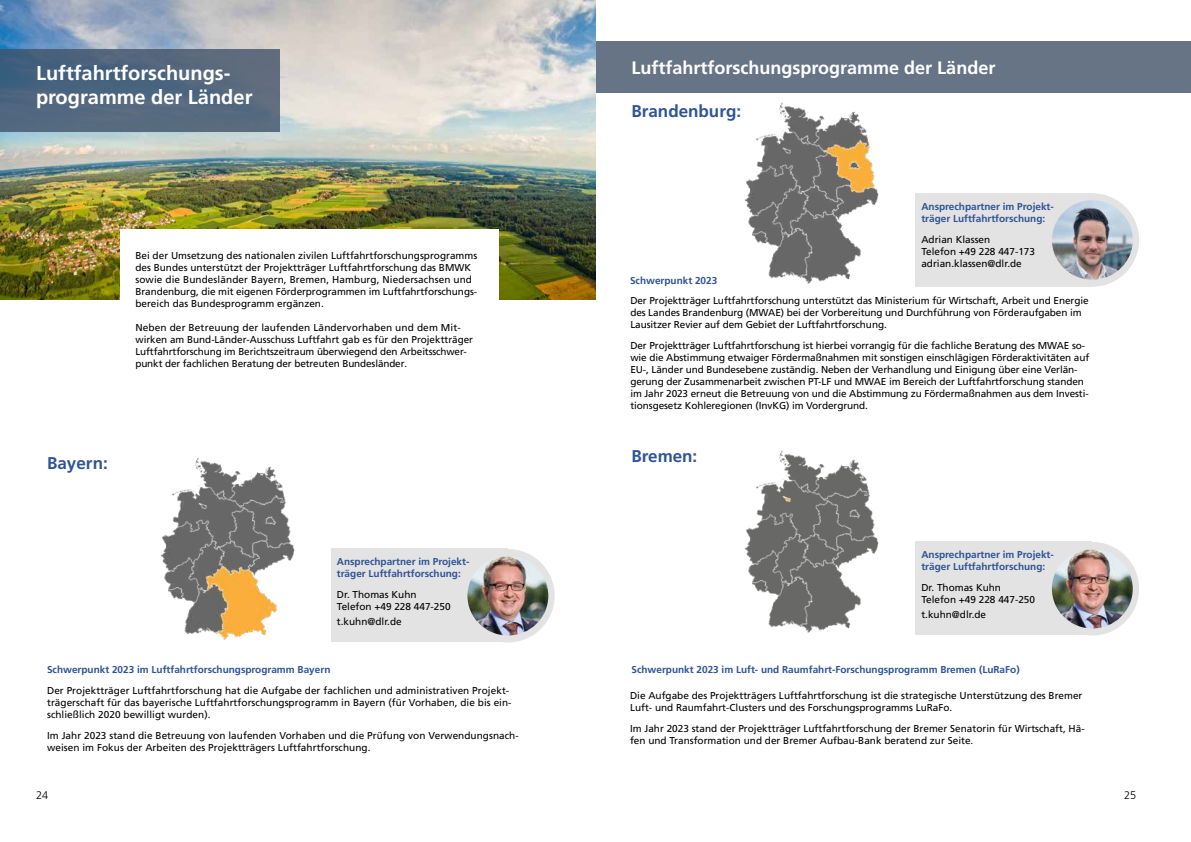
<style>
.page{position:relative;width:1191px;height:842px;background:#fff}
.page>*{position:absolute;margin:0;border:0;box-sizing:border-box;transform-origin:0 0}
.t1{font:700 20px/24px "Frutiger";color:#fff}
.t2{font:700 18px "Frutiger";color:#fff}
.t3{font:700 17px "Frutiger";color:#2f5496}
.t4{font:300 11px "Frutiger";color:#000}
.t5{font:10px/12px "Frutiger";color:#000}
.t6{font:700 10px/12px "Frutiger";color:#2f5496}
</style>
<div class="page">
<div style="left:595px;top:41px;width:596px;height:51px;background:#677486"></div>
<img style="left:744px;top:450px;width:135px;height:183px">
<div style="left:1045px;top:542px;width:94px;height:93px;background:#e3e3e3;border-radius:50%"></div>
<div style="left:915px;top:542px;width:177px;height:93px;background:#e3e3e3"></div>
<img style="left:1052px;top:549px;width:80px;height:79px">
<img style="left:744px;top:102px;width:135px;height:182px">
<div style="left:1045px;top:193px;width:94px;height:94px;background:#e3e3e3;border-radius:50%"></div>
<div style="left:915px;top:193px;width:177px;height:93px;background:#e3e3e3"></div>
<img style="left:1052px;top:200px;width:80px;height:80px">
<img style="left:0;top:0;width:595px;height:300px">
<div style="left:0;top:49px;width:280px;height:82px;background:linear-gradient(to right,#46627e,#5d6c7e)"></div>
<div style="left:120px;top:229px;width:378px;height:164px;background:#fff"></div>
<img style="left:160px;top:457px;width:135px;height:183px">
<div style="left:461px;top:549px;width:93px;height:93px;background:#e3e3e3;border-radius:50%"></div>
<div style="left:331px;top:549px;width:177px;height:93px;background:#e3e3e3"></div>
<img style="left:467px;top:556px;width:81px;height:79px">
<h1 class="t1" style="left:36px;top:61px;width:218px">Luftfahrtforschungs&shy;programme der Länder</h1>
<p class="t5" style="left:135px;top:250px;width:343px">Bei der Umsetzung des nationalen zivilen Luftfahrtforschungsprogramms des Bundes unterstützt der Projektträger Luftfahrtforschung das BMWK sowie die Bundesländer Bayern, Bremen, Hamburg, Niedersachsen und Brandenburg, die mit eigenen Förderprogrammen im Luftfahrtforschungs&shy;bereich das Bundesprogramm ergänzen.</p>
<p class="t5" style="left:135px;top:322px;width:339px">Neben der Betreuung der laufenden Ländervorhaben und dem Mit&shy;wirken am Bund-Länder-Ausschuss Luftfahrt gab es für den Projektträger Luftfahrtforschung im Berichtszeitraum überwiegend den Arbeitsschwer&shy;punkt der fachlichen Beratung der betreuten Bundesländer.</p>
<h3 class="t3" style="left:47px;top:453px;width:62px">Bayern:</h3>
<p class="t6" style="left:337px;top:556px;width:134px">Ansprechpartner im Projekt&shy;träger Luftfahrtforschung:</p>
<p class="t5" style="left:337px;top:589px;width:115px">Dr. Thomas Kuhn<br>Telefon +49 228 447-250</p>
<p class="t5" style="left:337px;top:615px;width:66px">t.kuhn@dlr.de</p>
<p class="t6" style="left:47px;top:664px;width:285px">Schwerpunkt 2023 im Luftfahrtforschungsprogramm Bayern</p>
<p class="t5" style="left:47px;top:685px;width:466px">Der Projektträger Luftfahrtforschung hat die Aufgabe der fachlichen und administrativen Projekt&shy;trägerschaft für das bayerische Luftfahrtforschungsprogramm in Bayern (für Vorhaben, die bis ein&shy;schließlich 2020 bewilligt wurden).</p>
<p class="t5" style="left:47px;top:730px;width:473px">Im Jahr 2023 stand die Betreuung von laufenden Vorhaben und die Prüfung von Verwendungsnach&shy;weisen im Fokus der Arbeiten des Projektträgers Luftfahrtforschung.</p>
<p class="t4" style="left:36px;top:788px;width:14px">24</p>
<h2 class="t2" style="left:631px;top:58px;width:365px">Luftfahrtforschungsprogramme der Länder</h2>
<h3 class="t3" style="left:631px;top:101px;width:111px">Brandenburg:</h3>
<p class="t6" style="left:630px;top:275px;width:89px">Schwerpunkt 2023</p>
<p class="t6" style="left:921px;top:200px;width:134px">Ansprechpartner im Projekt&shy;träger Luftfahrtforschung:</p>
<p class="t5" style="left:921px;top:233px;width:115px">Adrian Klassen<br>Telefon +49 228 447-173 adrian.klassen@dlr.de</p>
<p class="t5" style="left:630px;top:294px;width:460px">Der Projektträger Luftfahrtforschung unterstützt das Ministerium für Wirtschaft, Arbeit und Energie des Landes Brandenburg (MWAE) bei der Vorbereitung und Durchführung von Förderaufgaben im<br>Lausitzer Revier auf dem Gebiet der Luftfahrtforschung.</p>
<p class="t5" style="left:630px;top:339px;width:460px">Der Projektträger Luftfahrtforschung ist hierbei vorrangig für die fachliche Beratung des MWAE so&shy;wie die Abstimmung etwaiger Fördermaßnahmen mit sonstigen einschlägigen Förderaktivitäten auf EU-, Länder und Bundesebene zuständig. Neben der Verhandlung und Einigung über eine Verlän&shy;gerung der Zusammenarbeit zwischen PT-LF und MWAE im Bereich der Luftfahrtforschung standen im Jahr 2023 erneut die Betreuung von und die Abstimmung zu Fördermaßnahmen aus dem Investi&shy;tionsgesetz Kohleregionen (InvKG) im Vordergrund.</p>
<h3 class="t3" style="left:631px;top:446px;width:67px">Bremen:</h3>
<p class="t6" style="left:921px;top:549px;width:134px">Ansprechpartner im Projekt&shy;träger Luftfahrtforschung:</p>
<p class="t5" style="left:921px;top:582px;width:115px">Dr. Thomas Kuhn<br>Telefon +49 228 447-250</p>
<p class="t5" style="left:921px;top:608px;width:66px">t.kuhn@dlr.de</p>
<p class="t6" style="left:631px;top:664px;width:390px">Schwerpunkt 2023 im Luft- und Raumfahrt-Forschungsprogramm Bremen (LuRaFo)</p>
<p class="t5" style="left:630px;top:689px;width:454px">Die Aufgabe des Projektträgers Luftfahrtforschung ist die strategische Unterstützung des Bremer<br>Luft- und Raumfahrt-Clusters und des Forschungsprogramms LuRaFo.</p>
<p class="t5" style="left:630px;top:722px;width:456px">Im Jahr 2023 stand der Projektträger Luftfahrtforschung der Bremer Senatorin für Wirtschaft, Hä&shy;fen und Transformation und der Bremer Aufbau-Bank beratend zur Seite.</p>
<p class="t4" style="left:1124px;top:788px;width:14px">25</p>
</div>
